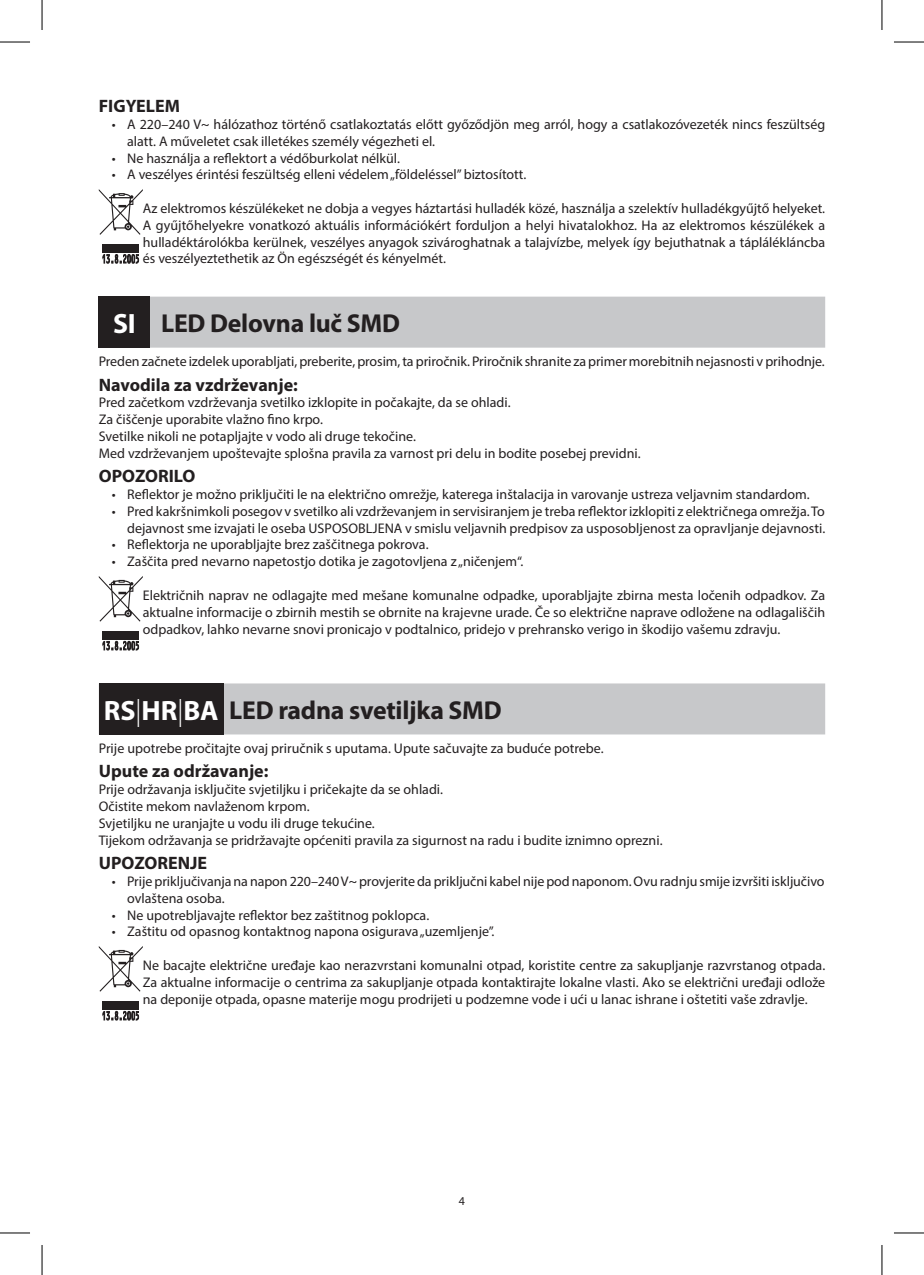
<style>
.page{position:relative;width:924px;height:1275px;background:#fff}
.page>*{position:absolute;margin:0;border:0;box-sizing:border-box;transform-origin:0 0}
.t1{font:700 26px "Myriad Pro";letter-spacing:-.01em;color:#231f20}
.t2{font:700 18px "Myriad Pro";color:#231f20}
.t3{font:14px/16.8px "Myriad Pro";color:#231f20}
.t4{font:12px "Myriad Pro";color:#231f20}
.s1{font-size:28px;color:#fff}
.s2{font-weight:300;font-size:28px;color:#fff}
</style>
<div class="page">
<div style="left:99px;top:297px;width:725px;height:51px;background:#c7c8ca"></div>
<div style="left:99px;top:683px;width:725px;height:51px;background:#c7c8ca"></div>
<svg style="left:102px;top:254px;width:37px;height:9px"></svg>
<svg style="left:99px;top:189px;width:44px;height:46px"></svg>
<div style="left:102px;top:244px;width:37px;height:9px;background:#231f20"></div>
<div style="left:99px;top:297px;width:51px;height:51px;background:#231f20"></div>
<svg style="left:102px;top:640px;width:37px;height:10px"></svg>
<svg style="left:99px;top:576px;width:44px;height:45px"></svg>
<div style="left:102px;top:631px;width:37px;height:9px;background:#231f20"></div>
<div style="left:99px;top:683px;width:124px;height:51px;background:#231f20"></div>
<svg style="left:102px;top:1009px;width:37px;height:11px"></svg>
<svg style="left:99px;top:946px;width:44px;height:45px"></svg>
<div style="left:102px;top:1000px;width:37px;height:9px;background:#231f20"></div>
<hr style="left:0;top:42px;width:30px;height:1px;background:#000">
<hr style="left:893px;top:42px;width:30px;height:1px;background:#000">
<hr style="left:0;top:1232px;width:30px;height:1px;background:#000">
<hr style="left:893px;top:1232px;width:30px;height:1px;background:#000">
<hr style="left:42px;top:0;width:1px;height:30px;background:#000">
<hr style="left:42px;top:1245px;width:1px;height:30px;background:#000">
<hr style="left:881px;top:0;width:1px;height:30px;background:#000">
<hr style="left:881px;top:1245px;width:1px;height:30px;background:#000">
<p class="t2" style="left:99px;top:94px;width:83px">FIGYELEM</p>
<p class="t3" style="left:127px;top:116px;width:699px;text-indent:-15px">• A 220–240 V~ hálózathoz történő csatlakoztatás előtt győződjön meg arról, hogy a csatlakozóvezeték nincs feszültség alatt. A műveletet csak illetékes személy végezheti el.</p>
<p class="t3" style="left:112px;top:149px;width:289px">• Ne használja a reflektort a védőburkolat nélkül.</p>
<p class="t3" style="left:112px;top:166px;width:416px">• A veszélyes érintési feszültség elleni védelem „földeléssel” biztosított.</p>
<p class="t3" style="left:143px;top:200px;width:683px;text-align:justify">Az elektromos készülékeket ne dobja a vegyes háztartási hulladék közé, használja a szelektív hulladékgyűjtő helyeket.<br>A gyűjtőhelyekre vonatkozó aktuális információkért forduljon a helyi hivatalokhoz. Ha az elektromos készülékek a hulladéktárolókba kerülnek, veszélyes anyagok szivároghatnak a talajvízbe, melyek így bejuthatnak a táplálékláncba és veszélyeztethetik az Ön egészségét és kényelmét.</p>
<h1 class="t1" style="left:113px;top:307px;width:288px"><span class="s1">SI</span> LED Delovna luč SMD</h1>
<p class="t3" style="left:99px;top:353px;width:727px">Preden začnete izdelek uporabljati, preberite, prosim, ta priročnik. Priročnik shranite za primer morebitnih nejasnosti v prihodnje.</p>
<p class="t2" style="left:99px;top:373px;width:200px">Navodila za vzdrževanje:</p>
<p class="t3" style="left:99px;top:394px;width:543px">Pred začetkom vzdrževanja svetilko izklopite in počakajte, da se ohladi.<br>Za čiščenje uporabite vlažno fino krpo.<br>Svetilke nikoli ne potapljajte v vodo ali druge tekočine.<br>Med vzdrževanjem upoštevajte splošna pravila za varnost pri delu in bodite posebej previdni.</p>
<p class="t2" style="left:99px;top:464px;width:98px">OPOZORILO</p>
<p class="t3" style="left:112px;top:486px;width:699px">• Reflektor je možno priključiti le na električno omrežje, katerega inštalacija in varovanje ustreza veljavnim standardom.</p>
<p class="t3" style="left:112px;top:502px;width:714px;text-align:right">• Pred kakršnimkoli posegov v svetilko ali vzdrževanjem in servisiranjem je treba reflektor izklopiti z električnega omrežja. To dejavnost sme izvajati le oseba USPOSOBLJENA v smislu veljavnih predpisov za usposobljenost za opravljanje dejavnosti.</p>
<p class="t3" style="left:112px;top:536px;width:318px">• Reflektorja ne uporabljajte brez zaščitnega pokrova.</p>
<p class="t3" style="left:112px;top:553px;width:413px">• Zaščita pred nevarno napetostjo dotika je zagotovljena z „ničenjem“.</p>
<p class="t3" style="left:143px;top:586px;width:683px;text-align:justify">Električnih naprav ne odlagajte med mešane komunalne odpadke, uporabljajte zbirna mesta ločenih odpadkov. Za aktualne informacije o zbirnih mestih se obrnite na krajevne urade. Če so električne naprave odložene na odlagališčih odpadkov, lahko nevarne snovi pronicajo v podtalnico, pridejo v prehransko verigo in škodijo vašemu zdravju.</p>
<h1 class="t1" style="left:104px;top:693px;width:399px"><span class="s1">RS</span><span class="s2">|</span><span class="s1">HR</span><span class="s2">|</span><span class="s1">BA</span> LED radna svetiljka SMD</h1>
<p class="t3" style="left:99px;top:739px;width:506px">Prije upotrebe pročitajte ovaj priručnik s uputama. Upute sačuvajte za buduće potrebe.</p>
<p class="t2" style="left:99px;top:759px;width:171px">Upute za održavanje:</p>
<p class="t3" style="left:99px;top:781px;width:565px">Prije održavanja isključite svjetiljku i pričekajte da se ohladi.<br>Očistite mekom navlaženom krpom.<br>Svjetiljku ne uranjajte u vodu ili druge tekućine.<br>Tijekom održavanja se pridržavajte općeniti pravila za sigurnost na radu i budite iznimno oprezni.</p>
<p class="t2" style="left:99px;top:851px;width:110px">UPOZORENJE</p>
<p class="t3" style="left:127px;top:872px;width:698px;text-indent:-15px">• Prije priključivanja na napon 220–240 V~ provjerite da priključni kabel nije pod naponom. Ovu radnju smije izvršiti isključivo ovlaštena osoba.</p>
<p class="t3" style="left:112px;top:906px;width:319px">• Ne upotrebljavajte reflektor bez zaštitnog poklopca.</p>
<p class="t3" style="left:112px;top:923px;width:384px">• Zaštitu od opasnog kontaktnog napona osigurava „uzemljenje”.</p>
<p class="t3" style="left:143px;top:956px;width:683px;text-align:justify">Ne bacajte električne uređaje kao nerazvrstani komunalni otpad, koristite centre za sakupljanje razvrstanog otpada.<br>Za aktualne informacije o centrima za sakupljanje otpada kontaktirajte lokalne vlasti. Ako se električni uređaji odlože na deponije otpada, opasne materije mogu prodrijeti u podzemne vode i ući u lanac ishrane i oštetiti vaše zdravlje.</p>
<p class="t4" style="left:458px;top:1193px;width:8px">4</p>
</div>
